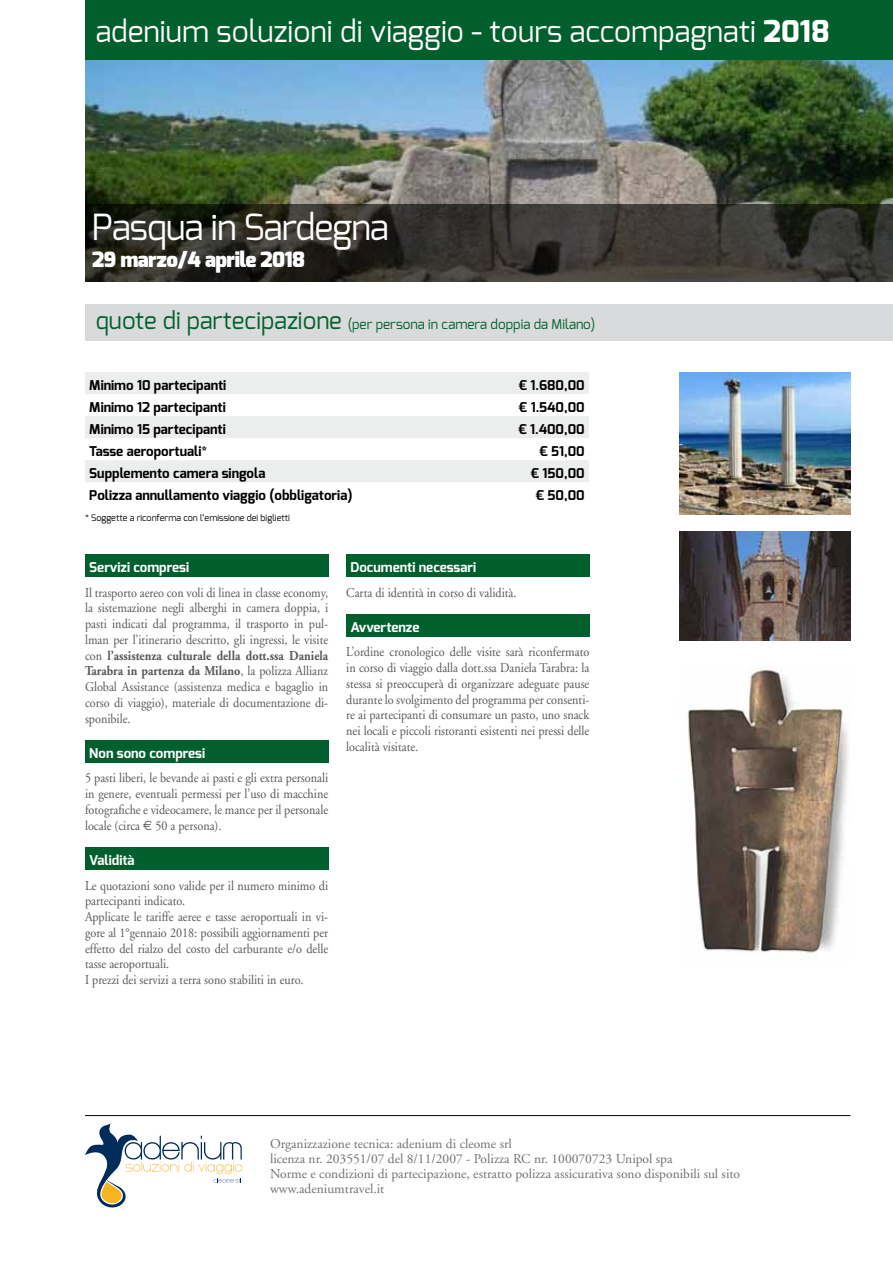
<style>
.page{position:relative;width:893px;height:1263px;background:#fff}
.page>*{position:absolute;margin:0;border:0;box-sizing:border-box;transform-origin:0 0}
.t1{font:36px "Exo";letter-spacing:-.025em;color:#fff}
.t2{font:30px "Exo";color:#fff}
.t3{font:800 26.1px/24.5px "Rotis Sans Serif";color:#707172}
.t4{font:900 21px "Exo";letter-spacing:-.025em;color:#fff}
.t5{font:13.5px/15.8px "Adobe Garamond";color:#58585a;text-align:justify;scale:.9 1}
.t6{font:13.5px/15px "Adobe Garamond";color:#707172}
.t7{font:700 13.5px "Exo";color:#000}
.t8{font:700 13.5px "Exo";color:#fff}
.t9{font:13.5px "Exo";color:#005f2c}
.t10{font:9px "Exo";color:#000}
.s1{font-weight:800}
.s2{font-size:24px}
.s3{font-weight:700}
.s4{font-family:"Euro Sans"}
</style>
<div class="page">
<img style="left:85px;top:60px;width:808px;height:144px">
<div style="left:85px;top:0;width:808px;height:60px;background:#005f2c"></div>
<svg style="left:85px;top:204px;width:808px;height:77px;background:#32302b"></svg>
<div style="left:85px;top:304px;width:808px;height:36px;background:#d9dadb"></div>
<div style="left:85px;top:555px;width:243px;height:22px;background:#005f2c"></div>
<div style="left:85px;top:740px;width:243px;height:22px;background:#005f2c"></div>
<div style="left:85px;top:847px;width:243px;height:22px;background:#005f2c"></div>
<div style="left:346px;top:555px;width:243px;height:22px;background:#005f2c"></div>
<div style="left:346px;top:614px;width:243px;height:22px;background:#005f2c"></div>
<svg style="left:85px;top:372px;width:504px;height:110px;fill:#eceded"></svg>
<img style="left:679px;top:372px;width:171px;height:142px">
<hr style="left:85px;top:1115px;width:765px;height:1px;background:#000">
<svg style="left:85px;top:1123px;width:157px;height:85px"></svg>
<img style="left:687px;top:666px;width:162px;height:288px">
<img style="left:679px;top:532px;width:171px;height:109px">
<h2 class="t2" style="left:96px;top:12px;width:736px">adenium soluzioni di viaggio - tours accompagnati <span class="s1">2018</span></h2>
<h1 class="t1" style="left:92px;top:204px;width:298px">Pasqua in Sardegna</h1>
<h3 class="t4" style="left:92px;top:246px;width:215px">29 marzo/4 aprile 2018</h3>
<p class="t9" style="left:96px;top:316px;width:501px"><span class="s2">quote di partecipazione</span> (per persona in camera doppia da Milano)</p>
<p class="t7" style="left:89px;top:376px;width:139px">Minimo 10 partecipanti</p>
<p class="t7" style="left:519px;top:376px;width:67px">€ 1.680,00</p>
<p class="t7" style="left:89px;top:398px;width:138px">Minimo 12 partecipanti</p>
<p class="t7" style="left:519px;top:398px;width:67px">€ 1.540,00</p>
<p class="t7" style="left:89px;top:420px;width:138px">Minimo 15 partecipanti</p>
<p class="t7" style="left:518px;top:420px;width:68px">€ 1.400,00</p>
<p class="t7" style="left:89px;top:442px;width:119px">Tasse aeroportuali*</p>
<p class="t7" style="left:539px;top:442px;width:47px">€ 51,00</p>
<p class="t7" style="left:89px;top:464px;width:178px">Supplemento camera singola</p>
<p class="t7" style="left:531px;top:464px;width:55px">€ 150,00</p>
<p class="t7" style="left:89px;top:486px;width:265px">Polizza annullamento viaggio (obbligatoria)</p>
<p class="t7" style="left:536px;top:486px;width:50px">€ 50,00</p>
<p class="t10" style="left:85px;top:512px;width:206px">* Soggette a riconferma con l’emissione dei biglietti</p>
<p class="t8" style="left:89px;top:559px;width:101px">Servizi compresi</p>
<p class="t5" style="left:85px;top:585px;width:272px">Il trasporto aereo con voli di linea in classe economy, la sistemazione negli alberghi in camera doppia, i pasti indicati dal programma, il trasporto in pul&shy;lman per l’itinerario descritto, gli ingressi, le visite con <span class="s3">l’assistenza culturale della dott.ssa Daniela Tarabra in partenza da Milano</span>, la polizza Allianz Global Assistance (assistenza medica e bagaglio in corso di viaggio), materiale di documentazione di&shy;sponibile.</p>
<p class="t8" style="left:89px;top:745px;width:117px">Non sono compresi</p>
<p class="t5" style="left:85px;top:770px;width:272px">5 pasti liberi, le bevande ai pasti e gli extra personali in genere, eventuali permessi per l’uso di macchine fotografiche e videocamere, le mance per il personale locale (circa <span class="s4">€</span> 50 a persona).</p>
<p class="t8" style="left:89px;top:852px;width:47px">Validità</p>
<p class="t5" style="left:85px;top:878px;width:272px;text-align:left">Le quotazioni sono valide per il numero minimo di partecipanti indicato.<br>Applicate le tariffe aeree e tasse aeroportuali in vi&shy;gore al 1°gennaio 2018: possibili aggiornamenti per effetto del rialzo del costo del carburante e/o delle tasse aeroportuali.<br>I prezzi dei servizi a terra sono stabiliti in euro.</p>
<p class="t8" style="left:350px;top:559px;width:127px">Documenti necessari</p>
<p class="t5" style="left:346px;top:586px;width:191px">Carta di identità in corso di validità.</p>
<p class="t8" style="left:350px;top:619px;width:71px">Avvertenze</p>
<p class="t5" style="left:346px;top:645px;width:272px">L’ordine cronologico delle visite sarà riconfermato in corso di viaggio dalla dott.ssa Daniela Tarabra: la stessa si preoccuperà di organizzare adeguate pause durante lo svolgimento del programma per consenti&shy;re ai partecipanti di consumare un pasto, uno snack nei locali e piccoli ristoranti esistenti nei pressi delle località visitate.</p>
<h3 class="t3" style="left:272px;top:1135px;width:215px">tours accompagnati<br>2013</h3>
<p class="t6" style="left:270px;top:1137px;width:472px">Organizzazione tecnica: adenium di cleome srl<br>licenza nr. 203551/07 del 8/11/2007 - Polizza RC nr. 100070723 Unipol spa<br>Norme e condizioni di partecipazione, estratto polizza assicurativa sono disponibili sul sito www.adeniumtravel.it</p>
</div>
